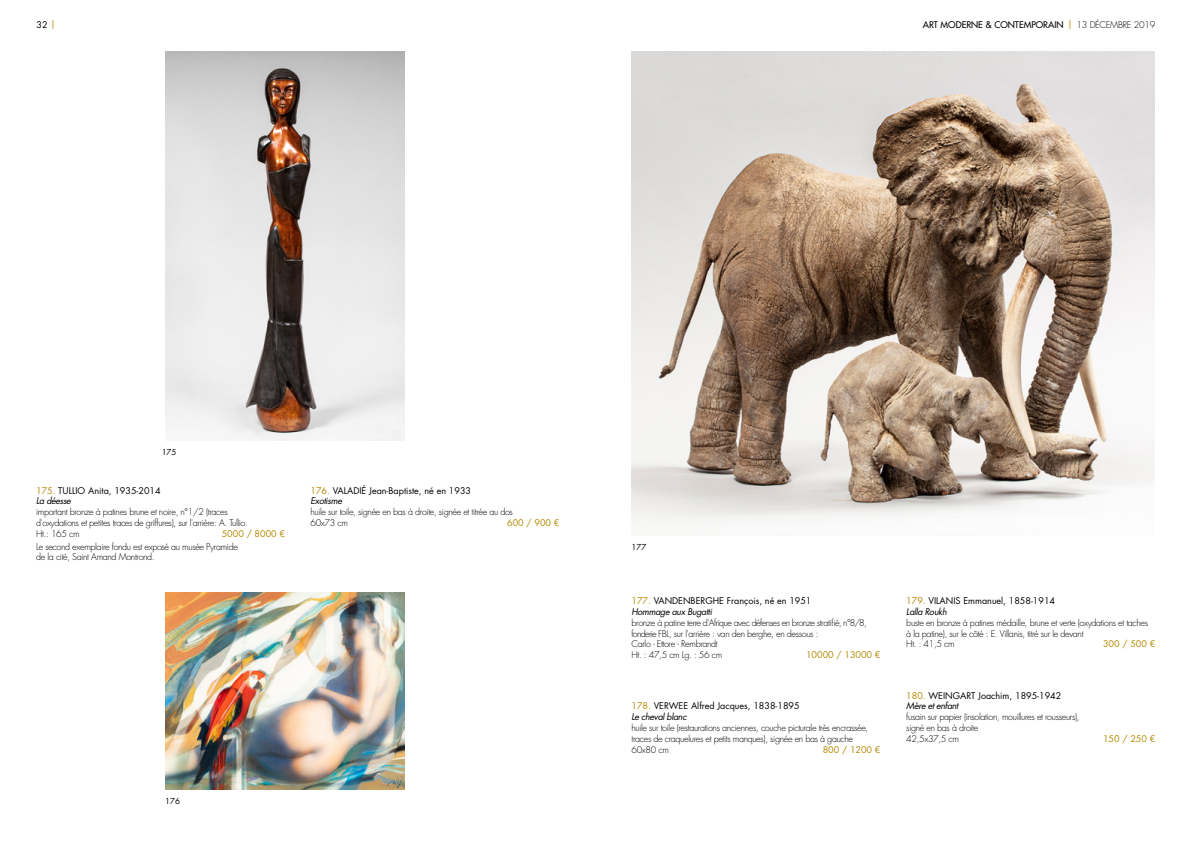
<style>
.page{position:relative;width:1191px;height:842px;background:#fff}
.page>*{position:absolute;margin:0;border:0;box-sizing:border-box;transform-origin:0 0}
.t1{font:300 9px/10.8px "Futura Std";letter-spacing:-.04em;color:#000}
.t2{font:9px/10.8px "Futura Std";color:#000}
.t3{font:9px "Futura Std";color:#b28800}
.t4{font:9px "Futura";color:#000}
.t5{font:8px "Futura Std";color:#000}
.s1{color:#b28800}
.s2{font-family:"Futura Std";color:#b28800}
.s3{font-family:"Futura CE";font-weight:300}
.s4{font-style:italic}
</style>
<div class="page">
<img style="left:165px;top:51px;width:239px;height:390px">
<img style="left:165px;top:592px;width:239px;height:197px">
<img style="left:631px;top:51px;width:524px;height:475px">
<p class="t2" style="left:36px;top:19px;width:20px">32 <span class="s1">|</span></p>
<p class="t4" style="left:922px;top:19px;width:234px">ART MODERNE &amp; CONTEMPORAIN <span class="s2">|</span> <span class="s3">13 DÉCEMBRE 2019</span></p>
<p class="t5" style="left:162px;top:447px;width:16px">175</p>
<p class="t2" style="left:36px;top:485px;width:126px"><span class="s1">175.</span> TULLIO Anita, 1935-2014<br><span class="s4">La déesse</span></p>
<p class="t1" style="left:36px;top:507px;width:213px">important bronze à patines brune et noire, n°1/2 (traces d'oxydations et petites traces de griffures), sur l'arrière: A. Tullio.<br>Ht.: 165 cm</p>
<p class="t3" style="left:222px;top:528px;width:65px">5000 / 8000 €</p>
<p class="t1" style="left:36px;top:541px;width:203px">Le second exemplaire fondu est exposé au musée Pyramide de la cité, Saint Amand Montrond.</p>
<p class="t2" style="left:310px;top:485px;width:162px"><span class="s1">176.</span> VALADIÉ Jean-Baptiste, né en 1933<br><span class="s4">Exotisme</span></p>
<p class="t1" style="left:310px;top:507px;width:204px">huile sur toile, signée en bas à droite, signée et titrée au dos<br>60x73 cm</p>
<p class="t3" style="left:507px;top:517px;width:54px">600 / 900 €</p>
<p class="t5" style="left:165px;top:796px;width:16px">176</p>
<p class="t5" style="left:631px;top:542px;width:16px">177</p>
<p class="t2" style="left:631px;top:596px;width:181px"><span class="s1">177.</span> VANDENBERGHE François, né en 1951<br><span class="s4">Hommage aux Bugatti</span></p>
<p class="t1" style="left:631px;top:617px;width:237px">bronze à patine terre d'Afrique avec défenses en bronze stratifié, n°8/8, fonderie FBL, sur l'arrière : van den berghe, en dessous :<br>Carlo - Ettore - Rembrandt<br>Ht. : 47,5 cm Lg. : 56 cm</p>
<p class="t3" style="left:806px;top:649px;width:76px">10000 / 13000 €</p>
<p class="t2" style="left:631px;top:701px;width:170px"><span class="s1">178.</span> VERWEE Alfred Jacques, 1838-1895<br><span class="s4">Le cheval blanc</span></p>
<p class="t1" style="left:631px;top:723px;width:238px">huile sur toile (restaurations anciennes, couche picturale très encrassée, traces de craquelures et petits manques), signée en bas à gauche<br>60x80 cm</p>
<p class="t3" style="left:822px;top:743px;width:59px">800 / 1200 €</p>
<p class="t2" style="left:906px;top:596px;width:150px"><span class="s1">179.</span> VILANIS Emmanuel, 1858-1914<br><span class="s4">Lalla Roukh</span></p>
<p class="t1" style="left:906px;top:617px;width:243px">buste en bronze à patines médaille, brune et verte (oxydations et taches à la patine), sur le côté : E. Villanis, titré sur le devant<br>Ht. : 41,5 cm</p>
<p class="t3" style="left:1103px;top:638px;width:54px">300 / 500 €</p>
<p class="t2" style="left:906px;top:690px;width:156px"><span class="s1">180.</span> WEINGART Joachim, 1895-1942<br><span class="s4">Mère et enfant</span></p>
<p class="t1" style="left:906px;top:712px;width:175px">fusain sur papier (insolation, mouillures et rousseurs), signé en bas à droite<br>42,5x37,5 cm</p>
<p class="t3" style="left:1103px;top:733px;width:54px">150 / 250 €</p>
</div>
